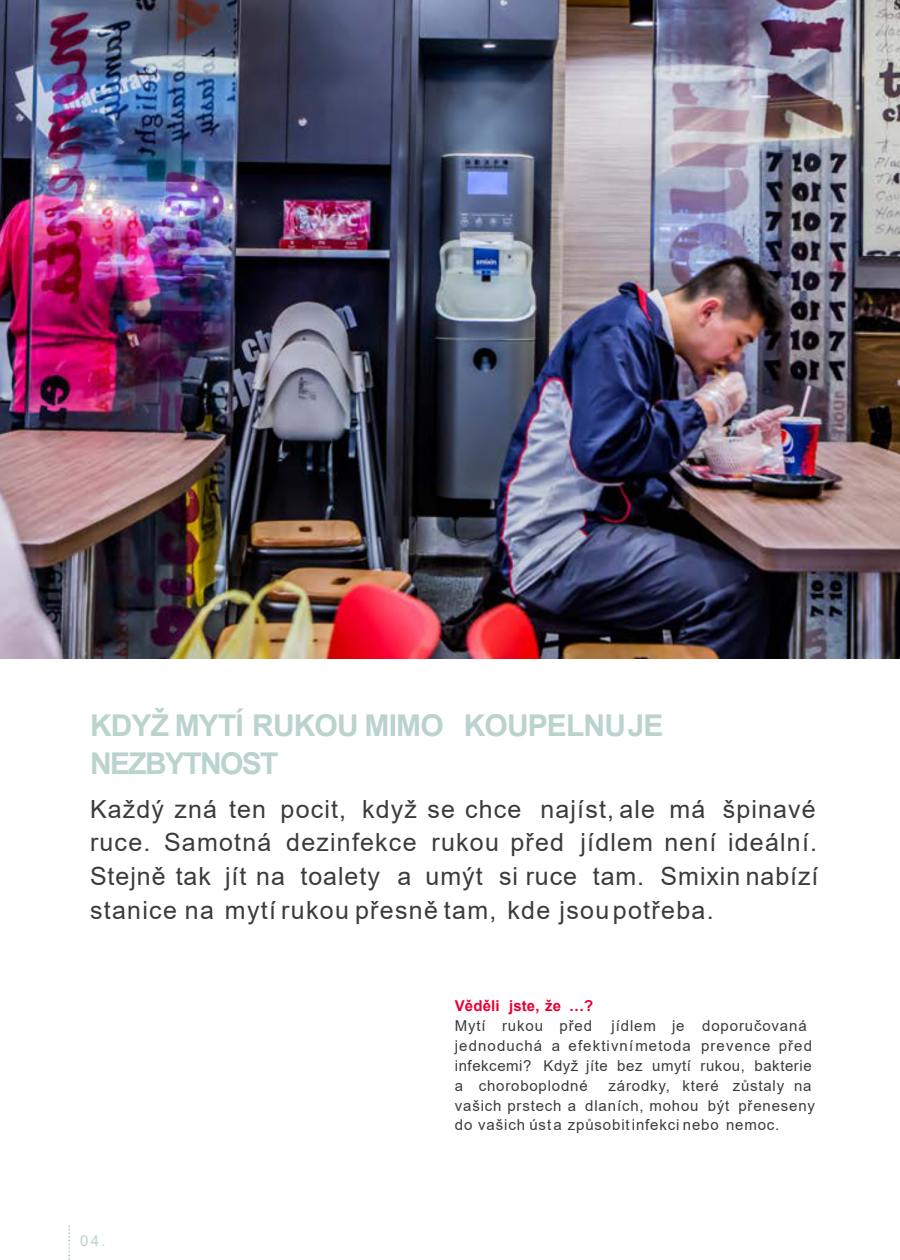
<style>
.page{position:relative;width:900px;height:1260px;background:#fff}
.page>*{position:absolute;margin:0;border:0;box-sizing:border-box;transform-origin:0 0}
.t1{font:700 30px/37.5px "Arial";letter-spacing:-.03em;color:#bad3cd}
.t2{font:25px/33.8px "Arial";letter-spacing:.05em;color:#3b3b3b;text-align:justify}
.t3{font:15px/20px "Arial";letter-spacing:.055em;color:#3b3b3b}
.t4{font:700 15px "Arial";letter-spacing:.01em;color:#e70033}
.t5{font:15px "Arial";color:#bad3cd}
</style>
<div class="page">
<img style="left:0;top:0;width:900px;height:658px">
<svg style="left:68px;top:1225px;width:2px;height:35px"></svg>
<h1 class="t1" style="left:90px;top:709px;width:575px">KDYŽ MYTÍ RUKOU MIMO KOUPELNUJE<br>NEZBYTNOST</h1>
<h2 class="t2" style="left:90px;top:795px;width:730px">Každý zná ten pocit, když se chce najíst, ale má špinavé ruce. Samotná dezinfekce rukou před jídlem není ideální.<br>Stejně tak jít na toalety a umýt si ruce tam. Smixin nabízí stanice na mytí rukou přesně tam, kde jsoupotřeba.</h2>
<p class="t5" style="left:80px;top:1235px;width:27px">04.</p>
<p class="t4" style="left:455px;top:1000px;width:140px">Věděli jste, že …?</p>
<p class="t3" style="left:455px;top:1017px;width:139px">Mytí rukou před</p>
<p class="t3" style="left:455px;top:1017px;width:359px;text-indent:157px">jídlem je doporučovaná jednoduchá a efektivnímetoda prevence před infekcemi? Když jíte bez umytí rukou, bakterie a choroboplodné</p>
<p class="t3" style="left:455px;top:1077px;width:362px;text-indent:154px">zárodky, které zůstaly na vašich prstech a dlaních, mohou být přeneseny do vašich ústa způsobitinfekci nebo nemoc.</p>
</div>
